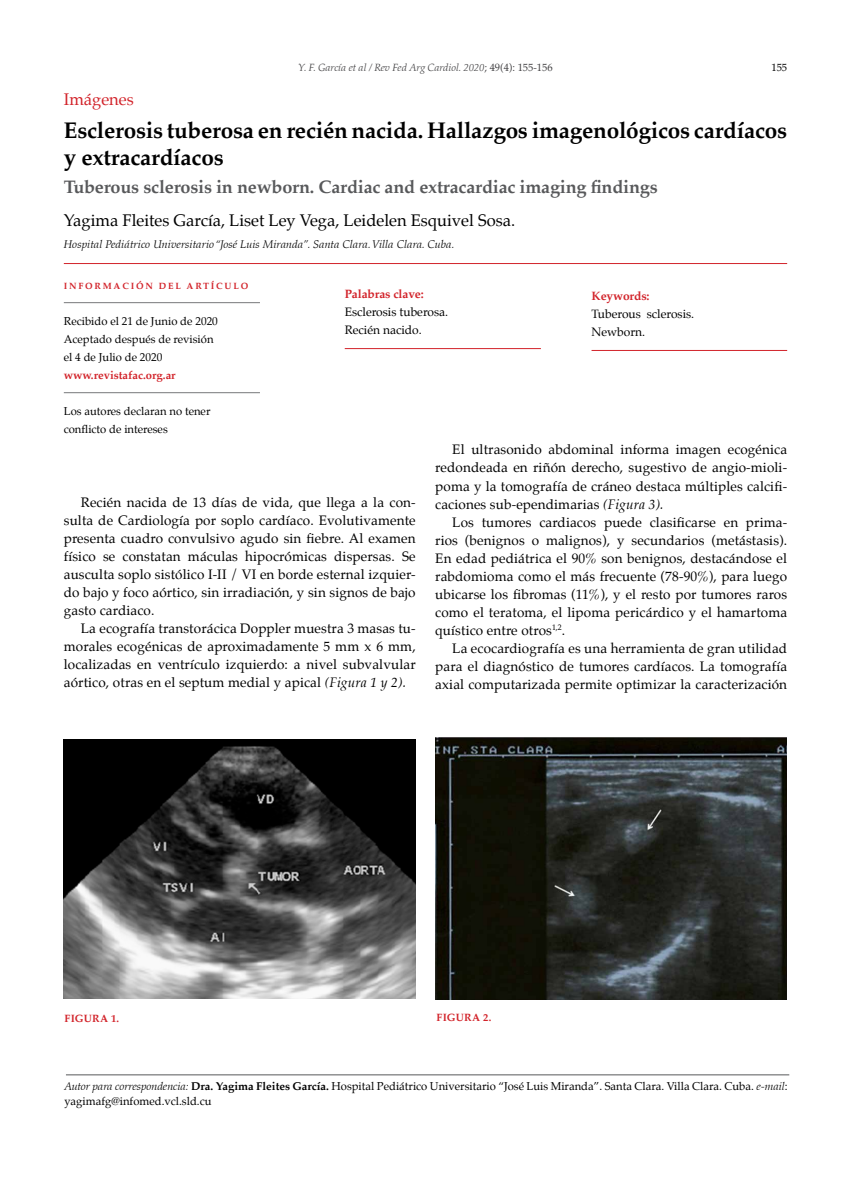
<style>
.page{position:relative;width:851px;height:1191px;background:#fff}
.page>*{position:absolute;margin:0;border:0;box-sizing:border-box;transform-origin:0 0}
.t1{font:700 22.5px/27px "Palatino";letter-spacing:-.01em;color:#000}
.t2{font:700 18px "Palatino";letter-spacing:-.01em;color:#58595b}
.t3{font:16.5px "Palatino";color:#000}
.t4{font:16.5px "Palatino";color:#d2232a}
.t5{font:13.5px "Palatino";letter-spacing:.01em;color:#000}
.t6{font:12px/18px "Palatino";color:#000}
.t7{font:11.25px/18px "Palatino";color:#000}
.t8{font:italic 300 11.25px "Palatino";letter-spacing:.01em;color:#000}
.t9{font:italic 300 10.5px "Palatino";color:#414042}
.t10{font:700 10.5px "Palatino";color:#d2232a}
.t11{font:10.5px "Palatino";color:#000}
.t12{font:700 9px "Palatino";letter-spacing:.2em;color:#d2232a}
.s1{font-weight:400;font-style:normal}
.s2{font-weight:700;color:#d2232a}
.s3{font-style:italic}
.s4{font-weight:300;font-style:italic}
.s5{font-weight:700}
</style>
<div class="page">
<hr style="left:66px;top:1074px;width:723px;height:1px;background:#58595b">
<hr style="left:64px;top:263px;width:723px;height:1px;background:#d2232a">
<hr style="left:64px;top:302px;width:196px;height:1px;background:#77787b">
<hr style="left:64px;top:392px;width:196px;height:1px;background:#77787b">
<hr style="left:591px;top:350px;width:196px;height:1px;background:#d2232a">
<hr style="left:345px;top:348px;width:196px;height:1px;background:#d2232a">
<img style="left:64px;top:739px;width:351px;height:259px">
<img style="left:435px;top:738px;width:351px;height:261px">
<p class="t4" style="left:64px;top:86px;width:71px">Imágenes</p>
<p class="t9" style="left:298px;top:61px;width:256px">Y. F. García et al / Rev Fed Arg Cardiol. 2020<span class="s1">; 49(4): 155-156</span></p>
<p class="t11" style="left:771px;top:58px;width:17px">155</p>
<p class="t1" style="left:64px;top:116px;width:724px">Esclerosis tuberosa en recién nacida. Hallazgos imagenológicos cardíacos y extracardíacos</p>
<p class="t2" style="left:64px;top:171px;width:595px">Tuberous sclerosis in newborn. Cardiac and extracardiac imaging findings</p>
<p class="t3" style="left:64px;top:206px;width:453px">Yagima Fleites García, Liset Ley Vega, Leidelen Esquivel Sosa.</p>
<p class="t8" style="left:64px;top:238px;width:392px">Hospital Pediátrico Universitario “José Luis Miranda”. Santa Clara. Villa Clara. Cuba.</p>
<p class="t12" style="left:64px;top:278px;width:186px">INFORMACIÓN DEL ARTíCULO</p>
<p class="t7" style="left:64px;top:312px;width:155px">Recibido el 21 de Junio de 2020<br>Aceptado después de revisión el 4 de Julio de 2020 <span class="s2">www.revistafac.org.ar</span></p>
<p class="t7" style="left:64px;top:402px;width:148px">Los autores declaran no tener conflicto de intereses</p>
<p class="t6" style="left:345px;top:285px;width:105px"><span class="s2">Palabras clave:<br></span>Esclerosis tuberosa.<br>Recién nacido.</p>
<p class="t6" style="left:591px;top:287px;width:104px"><span class="s2">Keywords:<br></span>Tuberous sclerosis.<br>Newborn.</p>
<p class="t5" style="left:81px;top:491px;width:336px">Recién nacida de 13 días de vida, que llega a la con-</p>
<p class="t5" style="left:64px;top:509px;width:353px">sulta de Cardiología por soplo cardíaco. Evolutivamente</p>
<p class="t5" style="left:64px;top:527px;width:353px">presenta cuadro convulsivo agudo sin fiebre. Al examen</p>
<p class="t5" style="left:64px;top:545px;width:353px">físico se constatan máculas hipocrómicas dispersas. Se</p>
<p class="t5" style="left:64px;top:563px;width:353px">ausculta soplo sistólico I-II / VI en borde esternal izquier-</p>
<p class="t5" style="left:64px;top:581px;width:353px">do bajo y foco aórtico, sin irradiación, y sin signos de bajo</p>
<p class="t5" style="left:64px;top:599px;width:92px">gasto cardiaco.</p>
<p class="t5" style="left:81px;top:617px;width:336px">La ecografía transtorácica Doppler muestra 3 masas tu-</p>
<p class="t5" style="left:64px;top:635px;width:353px">morales ecogénicas de aproximadamente 5 mm x 6 mm,</p>
<p class="t5" style="left:64px;top:653px;width:353px">localizadas en ventrículo izquierdo: a nivel subvalvular</p>
<p class="t5" style="left:64px;top:671px;width:344px">aórtico, otras en el septum medial y apical <span class="s3">(Figura 1 y 2).</span></p>
<p class="t5" style="left:452px;top:438px;width:336px">El ultrasonido abdominal informa imagen ecogénica</p>
<p class="t5" style="left:435px;top:456px;width:353px">redondeada en riñón derecho, sugestivo de angio-mioli-</p>
<p class="t5" style="left:435px;top:474px;width:353px">poma y la tomografía de cráneo destaca múltiples calcifi-</p>
<p class="t5" style="left:435px;top:492px;width:230px">caciones sub-ependimarias <span class="s3">(Figura 3).</span></p>
<p class="t5" style="left:452px;top:510px;width:336px">Los tumores cardiacos puede clasificarse en prima-</p>
<p class="t5" style="left:435px;top:528px;width:353px">rios (benignos o malignos), y secundarios (metástasis).</p>
<p class="t5" style="left:435px;top:546px;width:353px">En edad pediátrica el 90% son benignos, destacándose el</p>
<p class="t5" style="left:435px;top:564px;width:353px">rabdomioma como el más frecuente (78-90%), para luego</p>
<p class="t5" style="left:435px;top:582px;width:353px">ubicarse los fibromas (11%), y el resto por tumores raros</p>
<p class="t5" style="left:435px;top:600px;width:353px">como el teratoma, el lipoma pericárdico y el hamartoma</p>
<p class="t5" style="left:435px;top:618px;width:131px">quístico entre otros<sup>1,2</sup>.</p>
<p class="t5" style="left:452px;top:637px;width:336px">La ecocardiografía es una herramienta de gran utilidad</p>
<p class="t5" style="left:435px;top:655px;width:353px">para el diagnóstico de tumores cardíacos. La tomografía</p>
<p class="t5" style="left:435px;top:673px;width:353px">axial computarizada permite optimizar la caracterización</p>
<p class="t10" style="left:65px;top:1010px;width:56px">figura 1.</p>
<p class="t10" style="left:436px;top:1008px;width:56px">figura 2.</p>
<p class="t7" style="left:64px;top:1078px;width:724px;line-height:15px"><span class="s4">Autor para correspondencia:</span> <span class="s5">Dra. Yagima Fleites García.</span> Hospital Pediátrico Universitario “José Luis Miranda”. Santa Clara. Villa Clara. Cuba. <span class="s4">e-mail</span>: yagimafg@infomed.vcl.sld.cu</p>
</div>
